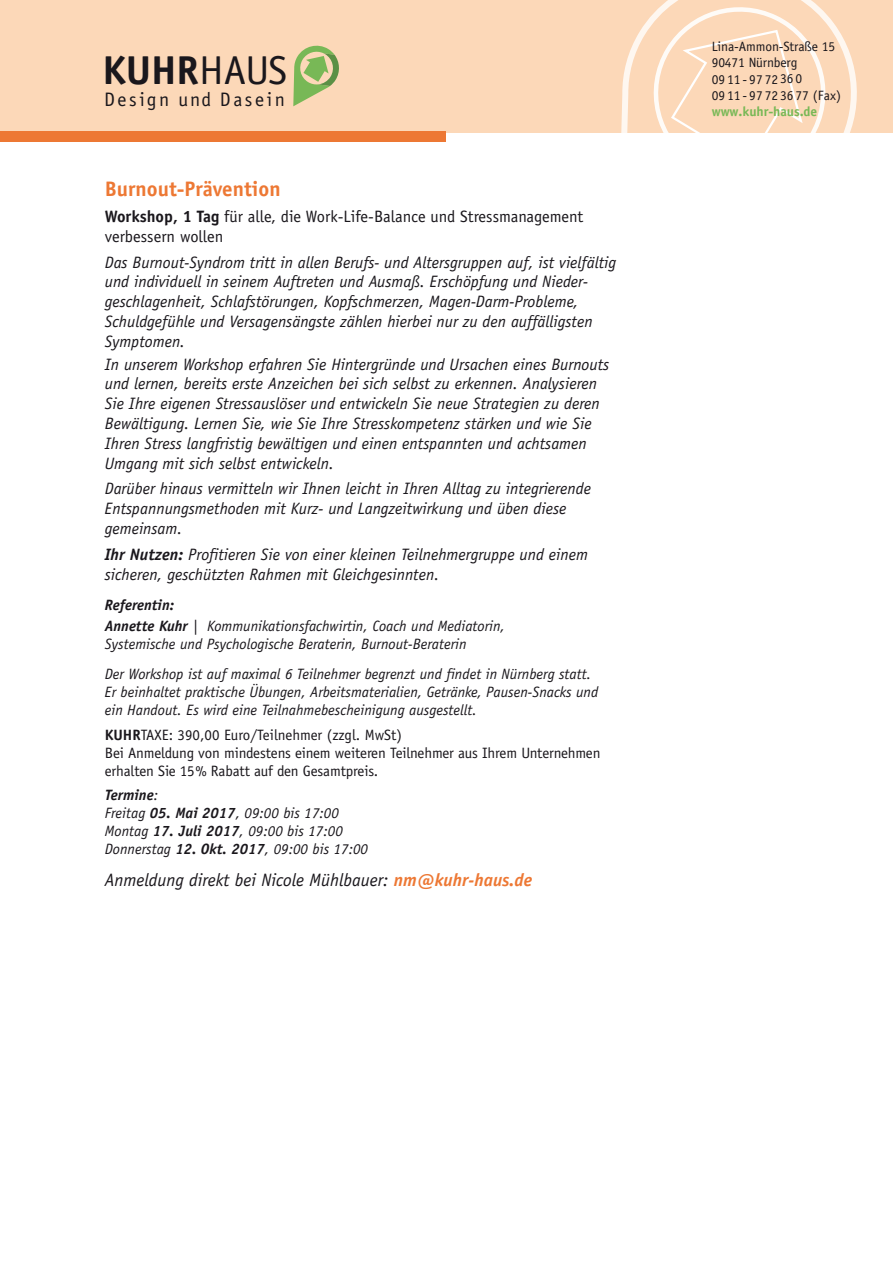
<style>
.page{position:relative;width:893px;height:1263px;background:#fff}
.page>*{position:absolute;margin:0;border:0;box-sizing:border-box;transform-origin:0 0}
.t1{font:700 40.35px "Officina Sans";color:#1a171c}
.t2{font:700 21px "Officina Sans";color:#ed7834}
.t3{font:19.5px "Officina Sans";letter-spacing:.13em;color:#1a171c}
.t4{font:italic 18px "Officina Sans";color:#1a171c}
.t5{font:italic 16.5px/19.8px "Officina Sans";color:#1a171c}
.t6{font:16.5px/19.8px "Officina Sans";color:#1a171c}
.t7{font:italic 15px/18px "Officina Sans";color:#1a171c}
.t8{font:15px/18px "Officina Sans";letter-spacing:-.01em;color:#1a171c}
.t9{font:13.5px/16.2px "Officina Sans";letter-spacing:-.01em;color:#1a171c}
.t10{font:700 13.5px "Officina Sans";letter-spacing:-.005em;color:#78b856}
.s1{font-weight:400}
.s2{font-weight:700}
.s3{font-weight:700;color:#ed7834}
</style>
<div class="page">
<div style="left:0;top:0;width:893px;height:132px;background:#fcd8b8"></div>
<svg style="left:617px;top:0;width:240px;height:133px"></svg>
<svg style="left:654px;top:7px;width:171px;height:126px"></svg>
<svg style="left:293px;top:45px;width:46px;height:61px"></svg>
<div style="left:0;top:132px;width:445px;height:10px;background:#ed7834"></div>
<h1 class="t1" style="left:103px;top:45px;width:186px">KUHR<span class="s1">HAUS</span></h1>
<p class="t3" style="left:104px;top:88px;width:182px">Design und Dasein</p>
<p class="t2" style="left:105px;top:176px;width:177px">Burnout-Prävention</p>
<p class="t6" style="left:105px;top:206px;width:480px"><span class="s2">Workshop, 1 Tag</span> für alle, die Work-Life-Balance und Stressmanagement verbessern wollen</p>
<p class="t5" style="left:105px;top:252px;width:513px">Das Burnout-Syndrom tritt in allen Berufs- und Altersgruppen auf, ist vielfältig und individuell in seinem Auftreten und Ausmaß. Erschöpfung und Nieder&shy;geschlagenheit, Schlafstörungen, Kopfschmerzen, Magen-Darm-Probleme, Schuldgefühle und Versagensängste zählen hierbei nur zu den auffälligsten Symptomen.</p>
<p class="t5" style="left:105px;top:354px;width:506px">In unserem Workshop erfahren Sie Hintergründe und Ursachen eines Burnouts und lernen, bereits erste Anzeichen bei sich selbst zu erkennen. Analysieren Sie Ihre eigenen Stressauslöser und entwickeln Sie neue Strategien zu deren Bewältigung. Lernen Sie, wie Sie Ihre Stresskompetenz stärken und wie Sie Ihren Stress langfristig bewältigen und einen entspannten und achtsamen Umgang mit sich selbst entwickeln.</p>
<p class="t5" style="left:105px;top:479px;width:488px">Darüber hinaus vermitteln wir Ihnen leicht in Ihren Alltag zu integrierende<br>Entspannungsmethoden mit Kurz- und Langzeitwirkung und üben diese gemeinsam.</p>
<p class="t5" style="left:105px;top:544px;width:485px"><span class="s2">Ihr Nutzen:</span> Profitieren Sie von einer kleinen Teilnehmergruppe und einem sicheren, geschützten Rahmen mit Gleichgesinnten.</p>
<p class="t7" style="left:105px;top:594px;width:402px;line-height:21px"><span class="s2">Referentin:<br>Annette Kuhr</span> | Kommunikationsfachwirtin, Coach und Mediatorin,</p>
<p class="t7" style="left:105px;top:628px;width:488px;line-height:30px">Systemische und Psychologische Beraterin, Burnout-Beraterin<br>Der Workshop ist auf maximal 6 Teilnehmer begrenzt und findet in Nürnberg statt.</p>
<p class="t7" style="left:105px;top:682px;width:495px">Er beinhaltet praktische Übungen, Arbeitsmaterialien, Getränke, Pausen-Snacks und ein Handout. Es wird eine Teilnahmebescheinigung ausgestellt.</p>
<p class="t8" style="left:105px;top:726px;width:497px"><span class="s2">KUHR</span>TAXE: 390,00 Euro/Teilnehmer (zzgl. MwSt)<br>Bei Anmeldung von mindestens einem weiteren Teilnehmer aus Ihrem Unternehmen erhalten Sie 15% Rabatt auf den Gesamtpreis.</p>
<p class="t7" style="left:105px;top:786px;width:265px"><span class="s2">Termine</span>:<br>Freitag <span class="s2">05. Mai 2017</span>, 09:00 bis 17:00<br>Montag <span class="s2">17. Juli 2017</span>, 09:00 bis 17:00<br>Donnerstag <span class="s2">12. Okt. 2017</span>, 09:00 bis 17:00</p>
<p class="t4" style="left:105px;top:870px;width:429px">Anmeldung direkt bei Nicole Mühlbauer: <span class="s3">nm@kuhr-haus.de</span></p>
<p class="t9" style="left:712px;top:38px;width:131px">Lina-Ammon-Straße 15<br>90471 Nürnberg<br>0911-9772360<br>09 11 - 97 72 3677 (Fax)</p>
<p class="t10" style="left:712px;top:103px;width:107px">www.kuhr-haus.de</p>
</div>
